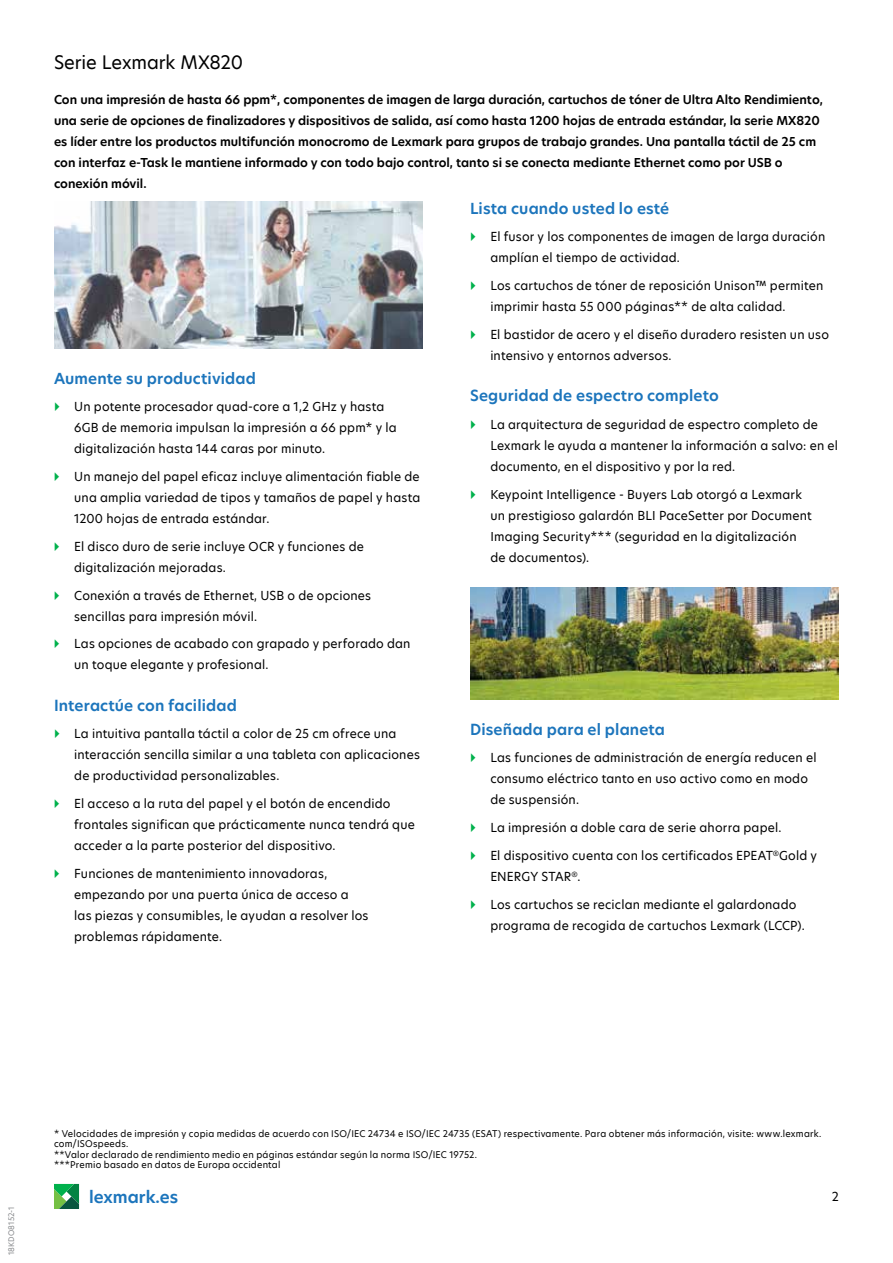
<style>
.page{position:relative;width:893px;height:1263px;background:#fff}
.page>*{position:absolute;margin:0;border:0;box-sizing:border-box;transform-origin:0 0}
.t1{font:18px "TP Hero";letter-spacing:-.005em;color:#000}
.t2{font:600 16.5px "TP Hero";color:#1c75bc}
.t3{font:600 15px "TP Hero";letter-spacing:.01em;color:#1c75bc}
.t4{font:12px/21px "TP Hero";letter-spacing:.015em;color:#000}
.t5{font:600 12px/21px "TP Hero";color:#000}
.t6{font:9px/10.5px "TP Hero";letter-spacing:.025em;color:#000}
.t7{font:7.5px "TP Hero";letter-spacing:.025em;color:#888a8d}
</style>
<div class="page">
<svg style="left:54px;top:1184px;width:25px;height:25px"></svg>
<img style="left:54px;top:201px;width:369px;height:147px">
<img style="left:470px;top:588px;width:369px;height:111px">
<h1 class="t1" style="left:54px;top:50px;width:190px">Serie Lexmark MX820</h1>
<p class="t5" style="left:54px;top:89px;width:770px">Con una impresión de hasta 66 ppm*, componentes de imagen de larga duración, cartuchos de tóner de Ultra Alto Rendimiento, una serie de opciones de finalizadores y dispositivos de salida, así como hasta 1200 hojas de entrada estándar, la serie MX820 es líder entre los productos multifunción monocromo de Lexmark para grupos de trabajo grandes. Una pantalla táctil de 25 cm con interfaz e-Task le mantiene informado y con todo bajo control, tanto si se conecta mediante Ethernet como por USB o conexión móvil.</p>
<p class="t3" style="left:54px;top:368px;width:203px">Aumente su productividad</p>
<p class="t4" style="left:74px;top:396px;width:324px">Un potente procesador quad-core a 1,2 GHz y hasta<br>6GB de memoria impulsan la impresión a 66 ppm* y la digitalización hasta 144 caras por minuto.</p>
<p class="t4" style="left:74px;top:466px;width:348px;text-align:justify">Un manejo del papel eficaz incluye alimentación fiable de una amplia variedad de tipos y tamaños de papel y hasta 1200 hojas de entrada estándar.</p>
<p class="t4" style="left:74px;top:536px;width:291px">El disco duro de serie incluye OCR y funciones de digitalización mejoradas.</p>
<p class="t4" style="left:74px;top:584px;width:299px">Conexión a través de Ethernet, USB o de opciones sencillas para impresión móvil.</p>
<p class="t4" style="left:74px;top:633px;width:338px">Las opciones de acabado con grapado y perforado dan un toque elegante y profesional.</p>
<p class="t3" style="left:54px;top:695px;width:184px">Interactúe con facilidad</p>
<p class="t4" style="left:74px;top:723px;width:347px">La intuitiva pantalla táctil a color de 25 cm ofrece una interacción sencilla similar a una tableta con aplicaciones de productividad personalizables.</p>
<p class="t4" style="left:74px;top:793px;width:342px">El acceso a la ruta del papel y el botón de encendido frontales significan que prácticamente nunca tendrá que acceder a la parte posterior del dispositivo.</p>
<p class="t4" style="left:74px;top:863px;width:296px">Funciones de mantenimiento innovadoras, empezando por una puerta única de acceso a las piezas y consumibles, le ayudan a resolver los problemas rápidamente.</p>
<p class="t3" style="left:470px;top:198px;width:201px">Lista cuando usted lo esté</p>
<p class="t4" style="left:490px;top:226px;width:336px">El fusor y los componentes de imagen de larga duración amplían el tiempo de actividad.</p>
<p class="t4" style="left:490px;top:275px;width:334px">Los cartuchos de tóner de reposición Unison™ permiten imprimir hasta 55 000 páginas** de alta calidad.</p>
<p class="t4" style="left:490px;top:324px;width:340px">El bastidor de acero y el diseño duradero resisten un uso intensivo y entornos adversos.</p>
<p class="t3" style="left:470px;top:385px;width:250px">Seguridad de espectro completo</p>
<p class="t4" style="left:490px;top:414px;width:349px">La arquitectura de seguridad de espectro completo de<br>Lexmark le ayuda a mantener la información a salvo: en el documento, en el dispositivo y por la red.</p>
<p class="t4" style="left:490px;top:483px;width:323px">Keypoint Intelligence - Buyers Lab otorgó a Lexmark un prestigioso galardón BLI PaceSetter por Document Imaging Security*** (seguridad en la digitalización de documentos).</p>
<p class="t3" style="left:470px;top:719px;width:196px">Diseñada para el planeta</p>
<p class="t4" style="left:490px;top:747px;width:328px">Las funciones de administración de energía reducen el consumo eléctrico tanto en uso activo como en modo de suspensión.</p>
<p class="t4" style="left:490px;top:817px;width:293px">La impresión a doble cara de serie ahorra papel.</p>
<p class="t4" style="left:490px;top:845px;width:328px">El dispositivo cuenta con los certificados EPEAT<sup>®</sup>Gold y<br>ENERGY STAR<sup>®</sup>.</p>
<p class="t4" style="left:490px;top:893px;width:316px">Los cartuchos se reciclan mediante el galardonado programa de recogida de cartuchos Lexmark (LCCP).</p>
<p class="t7" style="left:6px;top:1255px;width:50px;rotate:-90deg">18KDO8152-1</p>
<p class="t6" style="left:54px;top:1128px;width:769px">* Velocidades de impresión y copia medidas de acuerdo con ISO/IEC 24734 e ISO/IEC 24735 (ESAT) respectivamente. Para obtener más información, visite: www.lexmark. com/ISOspeeds.<br>**Valor declarado de rendimiento medio en páginas estándar según la norma ISO/IEC 19752.<br>***Premio basado en datos de Europa occidental</p>
<h2 class="t2" style="left:89px;top:1186px;width:91px">lexmark.es</h2>
<p class="t4" style="left:832px;top:1186px;width:9px">2</p>
</div>
